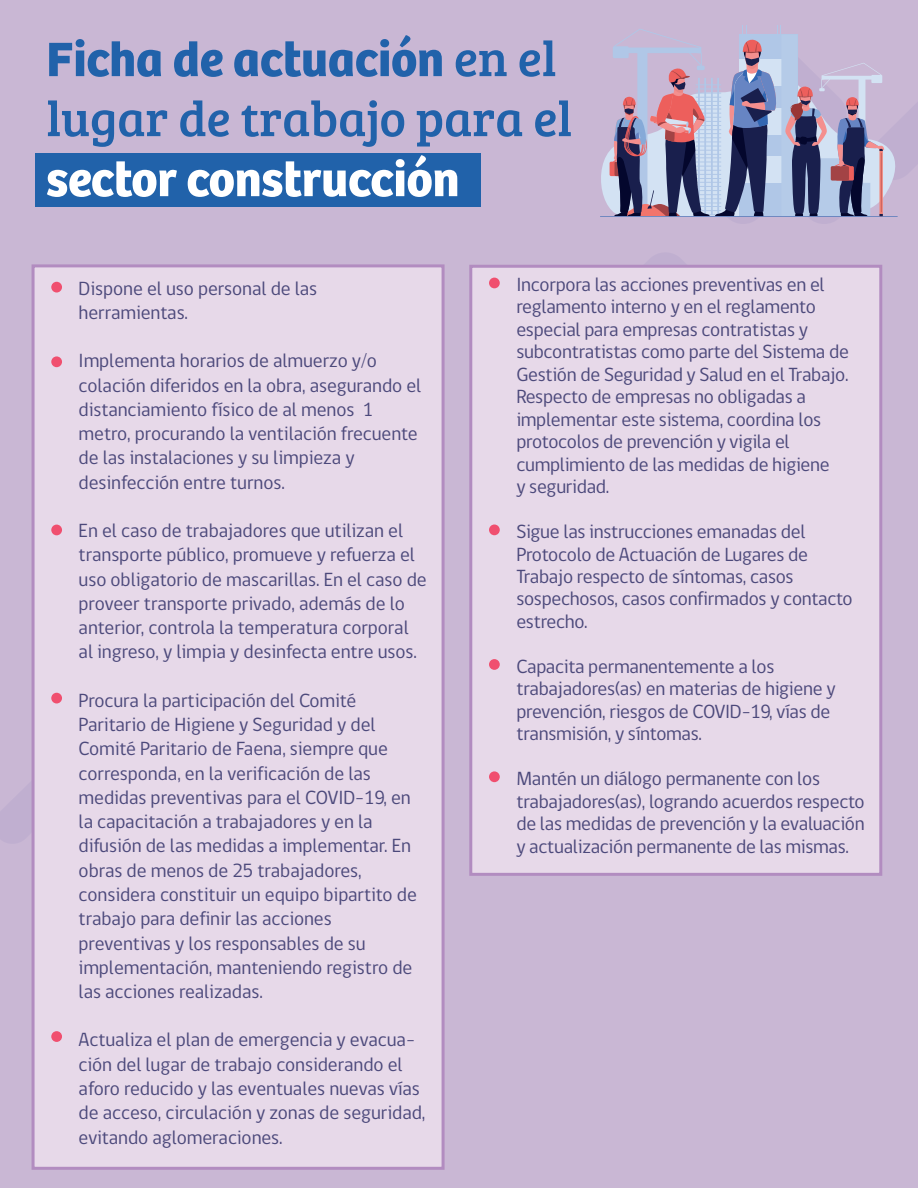
<style>
.page{position:relative;width:918px;height:1188px;background:#c9b7d4}
.page>*{position:absolute;margin:0;border:0;box-sizing:border-box;transform-origin:0 0}
.t1{font:700 50.1px "Bree";letter-spacing:-.005em;color:#2162aa}
.t2{font:50.1px "Bree Serif";letter-spacing:-.005em;color:#2162aa}
.t3{font:700 50.1px "Bree";letter-spacing:-.005em;color:#fff}
.t4{font:19.5px/24.3px "gob CL";letter-spacing:-.005em;color:#4c497b}
.s1{font-family:"Bree Serif";font-weight:400}
</style>
<div class="page">
<svg style="left:0;top:772px;width:32px;height:74px"></svg>
<svg style="left:602px;top:251px;width:129px;height:14px"></svg>
<div style="left:32px;top:264px;width:413px;height:906px;background:#e7d9e9;border:3px solid #b28cc0"></div>
<div style="left:51px;top:525px;width:11px;height:10px;background:#f04f6f;border-radius:50%"></div>
<div style="left:51px;top:693px;width:11px;height:10px;background:#f04f6f;border-radius:50%"></div>
<div style="left:51px;top:1031px;width:11px;height:11px;background:#f04f6f;border-radius:50%"></div>
<div style="left:51px;top:356px;width:11px;height:11px;background:#f04f6f;border-radius:50%"></div>
<div style="left:51px;top:282px;width:11px;height:11px;background:#f04f6f;border-radius:50%"></div>
<div style="left:469px;top:265px;width:413px;height:611px;background:#e7d9e9;border:3px solid #b28cc0"></div>
<div style="left:489px;top:278px;width:11px;height:10px;background:#f04f6f;border-radius:50%"></div>
<div style="left:489px;top:525px;width:11px;height:10px;background:#f04f6f;border-radius:50%"></div>
<div style="left:489px;top:659px;width:11px;height:11px;background:#f04f6f;border-radius:50%"></div>
<div style="left:489px;top:771px;width:11px;height:11px;background:#f04f6f;border-radius:50%"></div>
<div style="left:35px;top:153px;width:445px;height:54px;background:#2162aa"></div>
<div style="left:591px;top:41px;width:9px;height:176px;background:#c9b7d4"></div>
<svg style="left:600px;top:25px;width:318px;height:201px"></svg>
<h1 class="t1" style="left:46px;top:29px;width:512px">Ficha de actuación <span class="s1">en el</span></h1>
<h1 class="t2" style="left:46px;top:82px;width:527px">lugar de trabajo para el</h1>
<h1 class="t3" style="left:46px;top:149px;width:415px">sector construcción</h1>
<p class="t4" style="left:79px;top:277px;width:240px">Dispone el uso personal de las herramientas.</p>
<p class="t4" style="left:79px;top:349px;width:344px">Implementa horarios de almuerzo y/o colación diferidos en la obra, asegurando el distanciamiento físico de al menos 1 metro, procurando la ventilación frecuente de las instalaciones y su limpieza y desinfección entre turnos.</p>
<p class="t4" style="left:79px;top:519px;width:350px">En el caso de trabajadores que utilizan el transporte público, promueve y refuerza el uso obligatorio de mascarillas. En el caso de proveer transporte privado, además de lo anterior, controla la temperatura corporal al ingreso, y limpia y desinfecta entre usos.</p>
<p class="t4" style="left:79px;top:689px;width:340px">Procura la participación del Comité Paritario de Higiene y Seguridad y del Comité Paritario de Faena, siempre que corresponda, en la verificación de las medidas preventivas para el COVID-19, en la capacitación a trabajadores y en la difusión de las medidas a implementar. En obras de menos de 25 trabajadores, considera constituir un equipo bipartito de trabajo para definir las acciones preventivas y los responsables de su implementación, manteniendo registro de las acciones realizadas.</p>
<p class="t4" style="left:79px;top:1028px;width:348px">Actualiza el plan de emergencia y evacua&shy;ción del lugar de trabajo considerando el aforo reducido y las eventuales nuevas vías de acceso, circulación y zonas de seguridad, evitando aglomeraciones.</p>
<p class="t4" style="left:516px;top:273px;width:334px;line-height:22.5px">Incorpora las acciones preventivas en el reglamento interno y en el reglamento especial para empresas contratistas y subcontratistas como parte del Sistema de Gestión de Seguridad y Salud en el Trabajo.<br>Respecto de empresas no obligadas a implementar este sistema, coordina los protocolos de prevención y vigila el cumplimiento de las medidas de higiene<br>y seguridad.</p>
<p class="t4" style="left:516px;top:521px;width:338px;line-height:22.5px">Sigue las instrucciones emanadas del Protocolo de Actuación de Lugares de Trabajo respecto de síntomas, casos sospechosos, casos confirmados y contacto estrecho.</p>
<p class="t4" style="left:516px;top:656px;width:321px;line-height:22.5px">Capacita permanentemente a los trabajadores(as) en materias de higiene y prevención, riesgos de COVID-19, vías de transmisión, y síntomas.</p>
<p class="t4" style="left:516px;top:768px;width:350px;line-height:22.5px">Mantén un diálogo permanente con los trabajadores(as), logrando acuerdos respecto de las medidas de prevención y la evaluación y actualización permanente de las mismas.</p>
</div>
